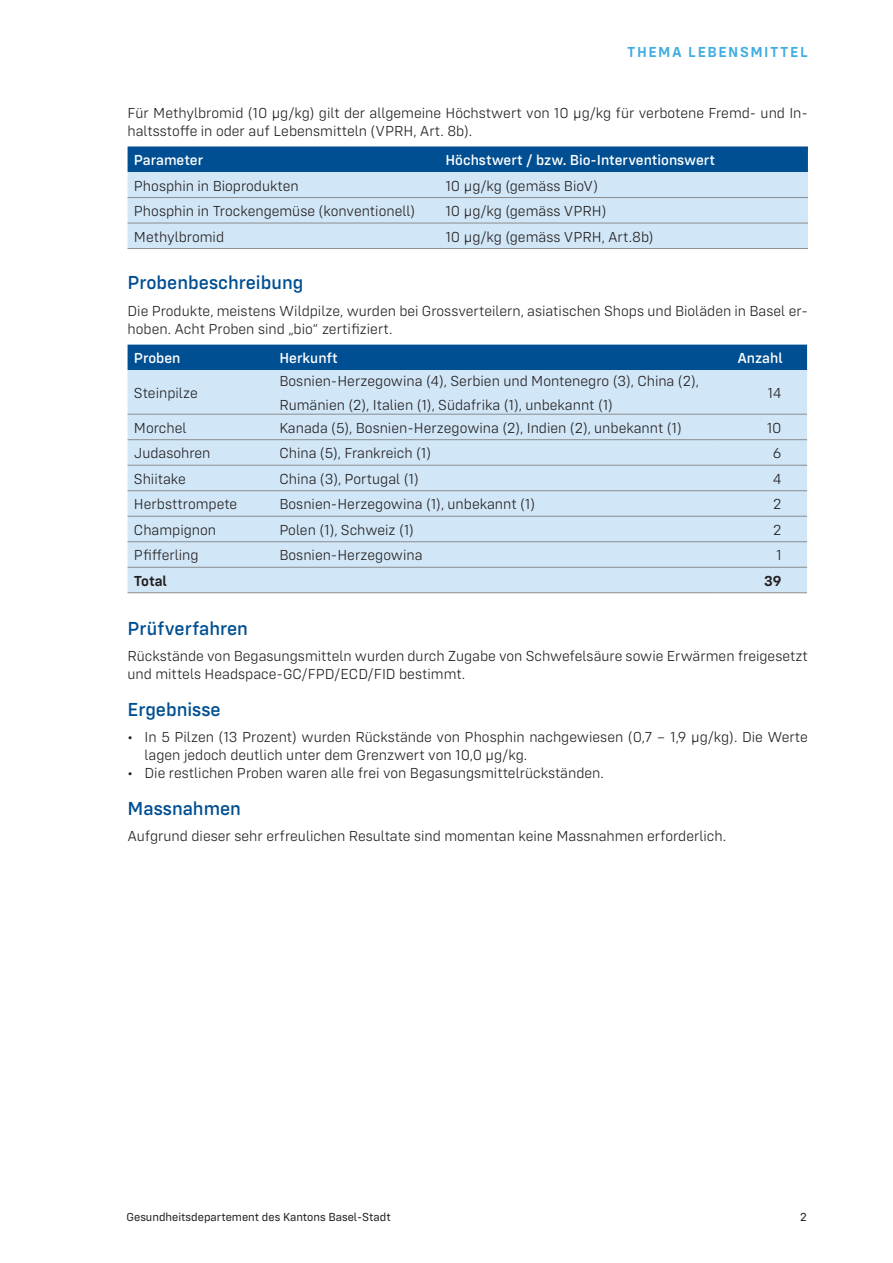
<style>
.page{position:relative;width:893px;height:1263px;background:#fff}
.page>*{position:absolute;margin:0;border:0;box-sizing:border-box;transform-origin:0 0}
.Zwischentite{font:500 19.5px "Config Rounded";color:#004f92}
.Zwischentitel{font:500 19.5px "Config Rounded";color:#004f92}
.Lauftext{font:300 15px/18px "Config Rounded";color:#231f20}
.Tabelle_Text{font:300 15px/24px "Config Rounded";color:#231f20}
.Tabelle_Titel{font:500 15px "Config Rounded";color:#fff}
.t1{font:600 15px "Config Rounded";letter-spacing:.1em;color:#40ace1}
.Tabelle_Text-2{font:600 15px "Config Rounded";letter-spacing:-.005em;color:#231f20}
.t2{font:12px "Config Rounded";color:#231f20}
</style>
<div class="page">
<div style="left:128px;top:146px;width:680px;height:26px;background:#004f92"></div>
<div style="left:128px;top:172px;width:680px;height:76px;background:#d1e6f6"></div>
<hr style="left:128px;top:197px;width:311px;height:1px;background:#8b8d8f">
<hr style="left:439px;top:197px;width:369px;height:1px;background:#8b8d8f">
<hr style="left:128px;top:223px;width:311px;height:1px;background:#8b8d8f">
<hr style="left:439px;top:223px;width:369px;height:1px;background:#8b8d8f">
<hr style="left:128px;top:248px;width:311px;height:1px;background:#8b8d8f">
<hr style="left:439px;top:248px;width:369px;height:1px;background:#8b8d8f">
<div style="left:128px;top:345px;width:679px;height:25px;background:#004f92"></div>
<div style="left:128px;top:370px;width:679px;height:222px;background:#d1e6f6"></div>
<hr style="left:128px;top:414px;width:145px;height:1px;background:#8b8d8f">
<hr style="left:273px;top:414px;width:443px;height:1px;background:#8b8d8f">
<hr style="left:716px;top:414px;width:91px;height:1px;background:#8b8d8f">
<hr style="left:128px;top:439px;width:145px;height:1px;background:#8b8d8f">
<hr style="left:273px;top:439px;width:443px;height:1px;background:#8b8d8f">
<hr style="left:716px;top:439px;width:91px;height:1px;background:#8b8d8f">
<hr style="left:128px;top:465px;width:145px;height:1px;background:#8b8d8f">
<hr style="left:273px;top:465px;width:443px;height:1px;background:#8b8d8f">
<hr style="left:716px;top:465px;width:91px;height:1px;background:#8b8d8f">
<hr style="left:128px;top:490px;width:145px;height:1px;background:#8b8d8f">
<hr style="left:273px;top:490px;width:443px;height:1px;background:#8b8d8f">
<hr style="left:716px;top:490px;width:91px;height:1px;background:#8b8d8f">
<hr style="left:128px;top:516px;width:145px;height:1px;background:#8b8d8f">
<hr style="left:273px;top:516px;width:443px;height:1px;background:#8b8d8f">
<hr style="left:716px;top:516px;width:91px;height:1px;background:#8b8d8f">
<hr style="left:128px;top:541px;width:145px;height:1px;background:#8b8d8f">
<hr style="left:273px;top:541px;width:443px;height:1px;background:#8b8d8f">
<hr style="left:716px;top:541px;width:91px;height:1px;background:#8b8d8f">
<hr style="left:128px;top:567px;width:145px;height:1px;background:#8b8d8f">
<hr style="left:273px;top:567px;width:443px;height:1px;background:#8b8d8f">
<hr style="left:716px;top:567px;width:91px;height:1px;background:#8b8d8f">
<hr style="left:128px;top:592px;width:145px;height:1px;background:#8b8d8f">
<hr style="left:273px;top:592px;width:443px;height:1px;background:#8b8d8f">
<hr style="left:716px;top:592px;width:91px;height:1px;background:#8b8d8f">
<p class="t1" style="left:627px;top:43px;width:182px">THEMA LEBENSMITTEL</p>
<p class="Lauftext" style="left:128px;top:104px;width:682px">Für Methylbromid (10 µg/kg) gilt der allgemeine Höchstwert von 10 µg/kg für verbotene Fremd- und In&shy;haltsstoffe in oder auf Lebensmitteln (VPRH, Art. 8b).</p>
<p class="Tabelle_Titel" style="left:134px;top:151px;width:71px">Parameter</p>
<p class="Tabelle_Titel" style="left:445px;top:151px;width:271px">Höchstwert / bzw. Bio-Interventionswert</p>
<p class="Tabelle_Text" style="left:134px;top:173px;width:166px">Phosphin in Bioprodukten</p>
<p class="Tabelle_Text" style="left:445px;top:173px;width:154px">10 µg/kg (gemäss BioV)</p>
<p class="Tabelle_Text" style="left:134px;top:199px;width:283px">Phosphin in Trockengemüse (konventionell)</p>
<p class="Tabelle_Text" style="left:445px;top:199px;width:163px">10 µg/kg (gemäss VPRH)</p>
<p class="Tabelle_Text" style="left:134px;top:224px;width:92px">Methylbromid</p>
<p class="Tabelle_Text" style="left:445px;top:224px;width:210px">10 µg/kg (gemäss VPRH, Art.8b)</p>
<p class="Zwischentite" style="left:128px;top:271px;width:177px">Probenbeschreibung</p>
<p class="Lauftext" style="left:128px;top:302px;width:682px">Die Produkte, meistens Wildpilze, wurden bei Grossverteilern, asiatischen Shops und Bioläden in Basel er&shy;hoben. Acht Proben sind „bio“ zertifiziert.</p>
<p class="Tabelle_Titel" style="left:134px;top:349px;width:48px">Proben</p>
<p class="Tabelle_Titel" style="left:279px;top:349px;width:60px">Herkunft</p>
<p class="Tabelle_Titel" style="left:737px;top:349px;width:47px">Anzahl</p>
<p class="Tabelle_Text" style="left:134px;top:381px;width:65px">Steinpilze</p>
<p class="Tabelle_Text" style="left:279px;top:369px;width:421px">Bosnien-Herzegowina (4), Serbien und Montenegro (3), China (2),<br>Rumänien (2), Italien (1), Südafrika (1), unbekannt (1)</p>
<p class="Tabelle_Text" style="left:767px;top:381px;width:16px">14</p>
<p class="Tabelle_Text" style="left:134px;top:416px;width:54px">Morchel</p>
<p class="Tabelle_Text" style="left:279px;top:416px;width:404px">Kanada (5), Bosnien-Herzegowina (2), Indien (2), unbekannt (1)</p>
<p class="Tabelle_Text" style="left:767px;top:416px;width:16px">10</p>
<p class="Tabelle_Text" style="left:134px;top:441px;width:78px">Judasohren</p>
<p class="Tabelle_Text" style="left:279px;top:441px;width:153px">China (5), Frankreich (1)</p>
<p class="Tabelle_Text" style="left:773px;top:441px;width:10px">6</p>
<p class="Tabelle_Text" style="left:134px;top:467px;width:53px">Shiitake</p>
<p class="Tabelle_Text" style="left:279px;top:467px;width:141px">China (3), Portugal (1)</p>
<p class="Tabelle_Text" style="left:773px;top:467px;width:10px">4</p>
<p class="Tabelle_Text" style="left:134px;top:492px;width:105px">Herbsttrompete</p>
<p class="Tabelle_Text" style="left:279px;top:492px;width:257px">Bosnien-Herzegowina (1), unbekannt (1)</p>
<p class="Tabelle_Text" style="left:773px;top:492px;width:10px">2</p>
<p class="Tabelle_Text" style="left:134px;top:518px;width:84px">Champignon</p>
<p class="Tabelle_Text" style="left:279px;top:518px;width:136px">Polen (1), Schweiz (1)</p>
<p class="Tabelle_Text" style="left:773px;top:518px;width:10px">2</p>
<p class="Tabelle_Text" style="left:134px;top:543px;width:66px">Pfifferling</p>
<p class="Tabelle_Text" style="left:279px;top:543px;width:145px">Bosnien-Herzegowina</p>
<p class="Tabelle_Text" style="left:776px;top:543px;width:7px">1</p>
<p class="Tabelle_Text-2" style="left:134px;top:572px;width:35px">Total</p>
<p class="Tabelle_Text-2" style="left:764px;top:572px;width:19px">39</p>
<p class="Zwischentitel" style="left:128px;top:617px;width:122px">Prüfverfahren</p>
<p class="Lauftext" style="left:128px;top:647px;width:682px">Rückstände von Begasungsmitteln wurden durch Zugabe von Schwefelsäure sowie Erwärmen freigesetzt und mittels Headspace-GC/FPD/ECD/FID bestimmt.</p>
<p class="Zwischentite" style="left:128px;top:698px;width:95px">Ergebnisse</p>
<p class="Lauftext" style="left:145px;top:728px;width:665px;text-indent:-17px">• In 5 Pilzen (13 Prozent) wurden Rückstände von Phosphin nachgewiesen (0,7 – 1,9 µg/kg). Die Werte lagen jedoch deutlich unter dem Grenzwert von 10,0 µg/kg.</p>
<p class="Lauftext" style="left:128px;top:764px;width:478px">• Die restlichen Proben waren alle frei von Begasungsmittelrückständen.</p>
<p class="Zwischentite" style="left:128px;top:797px;width:115px">Massnahmen</p>
<p class="Lauftext" style="left:128px;top:827px;width:600px">Aufgrund dieser sehr erfreulichen Resultate sind momentan keine Massnahmen erforderlich.</p>
<p class="t2" style="left:126px;top:1210px;width:266px">Gesundheitsdepartement des Kantons Basel-Stadt</p>
<p class="t2" style="left:800px;top:1210px;width:8px">2</p>
</div>
